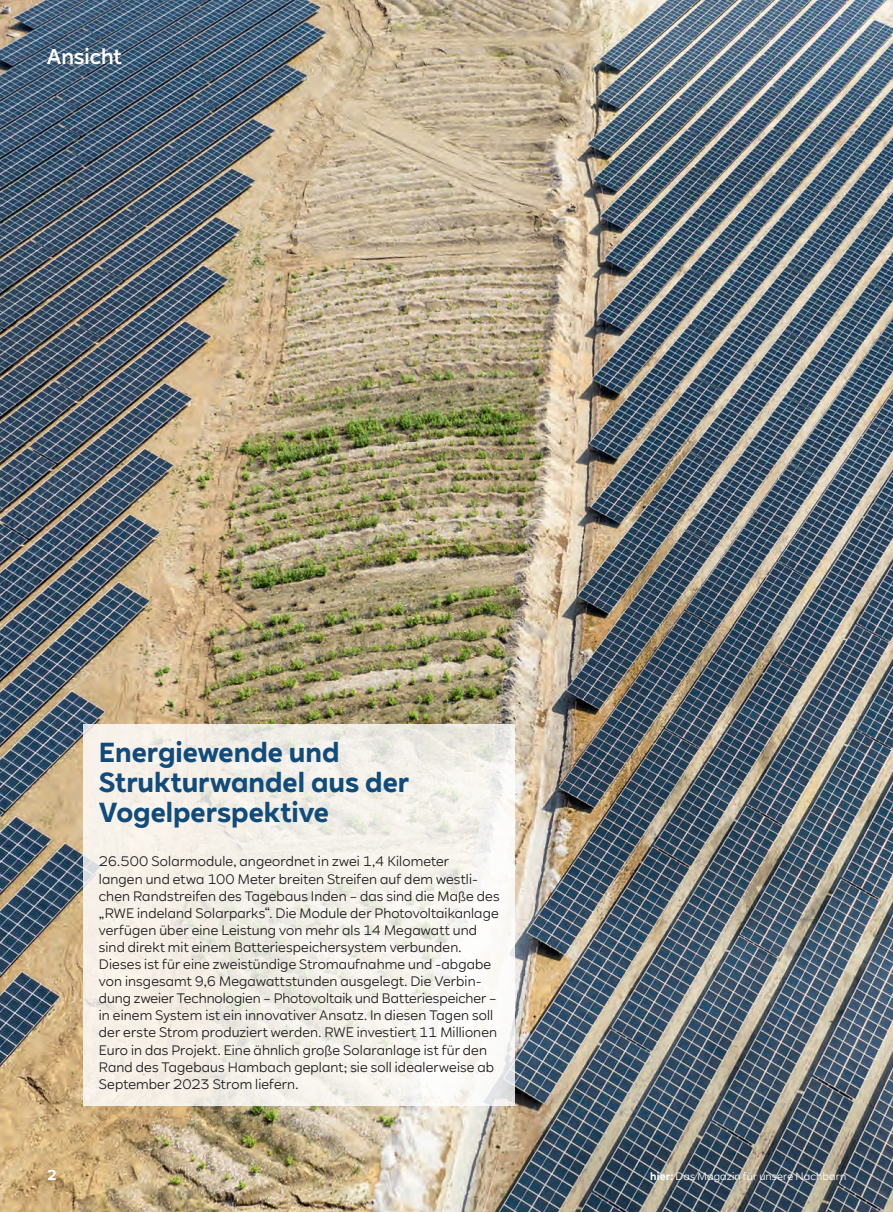
<style>
.page{position:relative;width:893px;height:1212px;background:#fff}
.page>*{position:absolute;margin:0;border:0;box-sizing:border-box;transform-origin:0 0}
.t1{font:700 27px/30px "RWE Sans";color:#104b7b}
.t2{font:500 21px "RWE Sans";letter-spacing:-.005em;color:#fff}
.t3{font:700 14.25px "RWE Sans";color:#fff}
.t4{font:13.5px/17.1px "RWE Sans";letter-spacing:.01em;color:#231f20}
.t5{font:10.5px "RWE Sans";letter-spacing:.015em;color:#fff}
.s1{font-weight:700}
</style>
<div class="page">
<img style="left:0;top:0;width:893px;height:1212px">
<svg style="left:83px;top:724px;width:431px;height:382px;fill:#f5f1e9"></svg>
<h2 class="t2" style="left:47px;top:43px;width:77px">Ansicht</h2>
<h1 class="t1" style="left:99px;top:738px;width:312px">Energiewende und<br>Strukturwandel aus der<br>Vogelperspektive</h1>
<p class="t4" style="left:99px;top:853px;width:402px">26.500 Solarmodule, angeordnet in zwei 1,4 Kilometer<br>langen und etwa 100 Meter breiten Streifen auf dem westli&shy;chen Randstreifen des Tagebaus Inden – das sind die Maße des „RWE indeland Solarparks“. Die Module der Photovoltaikanlage verfügen über eine Leistung von mehr als 14 Megawatt und sind direkt mit einem Batteriespeichersystem verbunden.<br>Dieses ist für eine zweistündige Stromaufnahme und -abgabe von insgesamt 9,6 Megawattstunden ausgelegt. Die Verbin&shy;dung zweier Technologien – Photovoltaik und Batteriespeicher – in einem System ist ein innovativer Ansatz. In diesen Tagen soll der erste Strom produziert werden. RWE investiert 11 Millionen Euro in das Projekt. Eine ähnlich große Solaranlage ist für den Rand des Tagebaus Hambach geplant; sie soll idealerweise ab September 2023 Strom liefern.</p>
<p class="t3" style="left:47px;top:1166px;width:11px">2</p>
<p class="t5" style="left:650px;top:1170px;width:198px"><span class="s1">hier:</span> Das Magazin für unsere Nachbarn</p>
</div>
